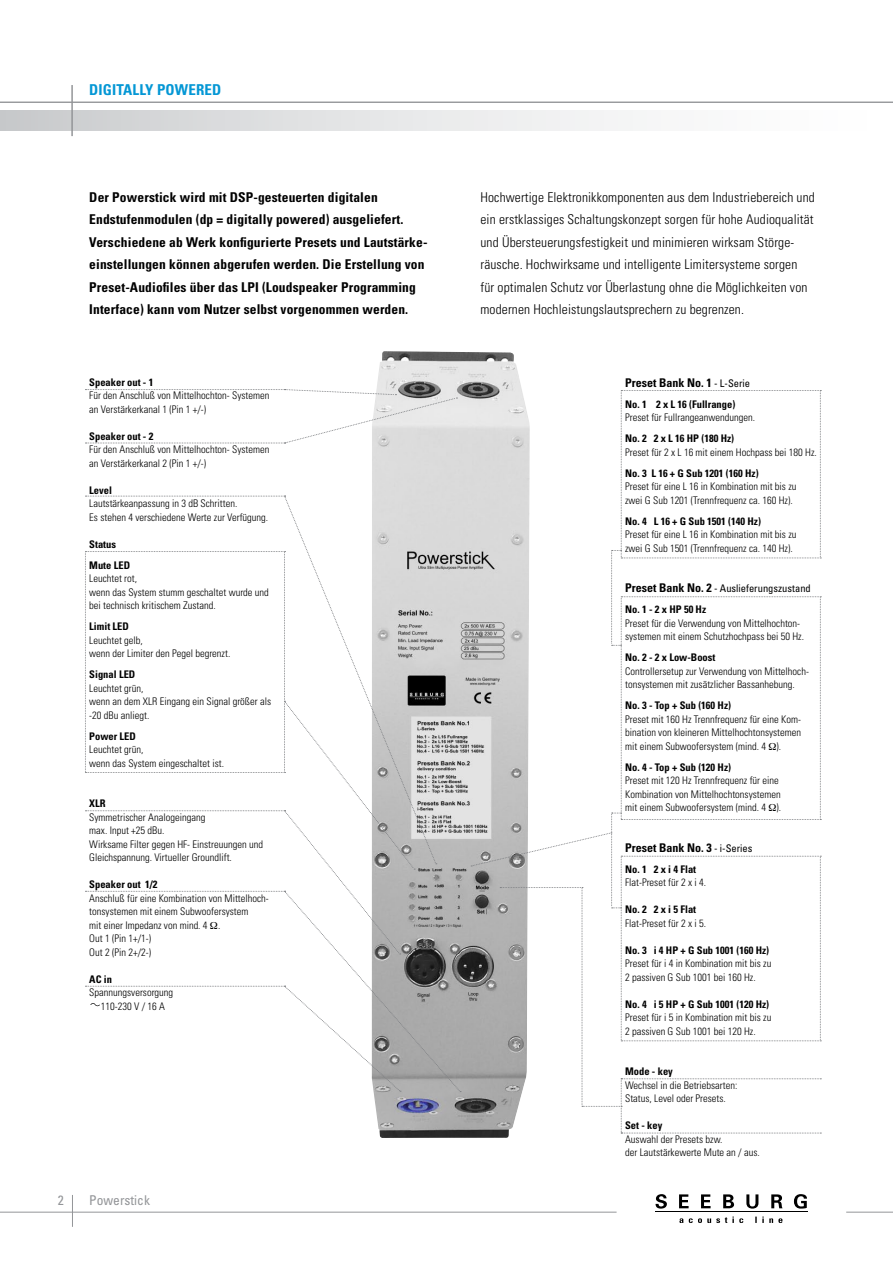
<style>
.page{position:relative;width:893px;height:1263px;background:#fff}
.page>*{position:absolute;margin:0;border:0;box-sizing:border-box;transform-origin:0 0}
.t1{font:700 condensed 15px "Univers";color:#0497d5}
.t2{font:300 condensed 13.5px/22.5px "Univers";letter-spacing:.01em;color:#000}
.t3{font:700 condensed 13.5px/22.5px "Univers";letter-spacing:.01em;color:#000}
.t4{font:condensed 13.5px "Univers";color:#939598}
.t5{font:700 condensed 12px "Univers";color:#000}
.t6{font:300 condensed 10.5px/13.5px "Univers";color:#000}
.t7{font:700 condensed 10.5px/21px "Univers";color:#000}
.t8{font:condensed 10.5px/21px "Univers";color:#000}
.s1{font-weight:400;font-size:10.5px}
.s2{font-weight:700;font-size:12px}
.s3{font-weight:700}
</style>
<div class="page">
<img style="left:372px;top:351px;width:150px;height:787px">
<div style="left:0;top:111px;width:893px;height:19px;background:linear-gradient(to right,#cccdcf,#fff)"></div>
<hr style="left:0;top:102px;width:893px;height:1px;background:#939598">
<hr style="left:72px;top:85px;width:1px;height:51px;background:#939598">
<svg style="left:284px;top:496px;width:153px;height:55px"></svg>
<svg style="left:85px;top:496px;width:201px;height:1px"></svg>
<svg style="left:85px;top:389px;width:372px;height:55px"></svg>
<hr style="left:0;top:1212px;width:617px;height:1px;background:#939598">
<hr style="left:846px;top:1212px;width:47px;height:1px;background:#939598">
<hr style="left:655px;top:1211px;width:152px;height:1px;background:#000">
<svg style="left:679px;top:1216px;width:103px;height:7px"></svg>
<svg style="left:655px;top:1194px;width:12px;height:14px"></svg>
<svg style="left:679px;top:1194px;width:10px;height:14px"></svg>
<svg style="left:701px;top:1194px;width:10px;height:14px"></svg>
<svg style="left:723px;top:1194px;width:11px;height:14px"></svg>
<svg style="left:746px;top:1194px;width:12px;height:14px"></svg>
<svg style="left:771px;top:1194px;width:11px;height:14px"></svg>
<svg style="left:794px;top:1194px;width:13px;height:14px"></svg>
<hr style="left:72px;top:1195px;width:1px;height:32px;background:#939598">
<svg style="left:471px;top:390px;width:350px;height:744px"></svg>
<svg style="left:85px;top:551px;width:376px;height:541px"></svg>
<h1 class="t1" style="left:89px;top:81px;width:31px">Digitall</h1>
<h1 class="t1" style="left:145px;top:81px;width:31px">y Powered</h1>
<p class="t3" style="left:89px;top:186px;width:340px">Der Powerstick wird mit DSP-gesteuerten digitalen Endstufenmodulen (dp = digitally powered) ausgeliefert.<br>Verschiedene ab Werk konfigurierte Presets und Lautstärke&shy;einstellungen können abgerufen werden. Die Erstellung von Preset-Audiofiles über das LPI (Loudspeaker Programming Interface) kann vom Nutzer selbst vorgenommen werden.</p>
<p class="t2" style="left:480px;top:186px;width:336px">Hochwertige Elektronikkomponenten aus dem Industriebereich und ein erstklassiges Schaltungskonzept sorgen für hohe Audioqualität und Übersteuerungsfestigkeit und minimieren wirksam Störge&shy;räusche. Hochwirksame und intelligente Limitersysteme sorgen<br>für optimalen Schutz vor Überlastung ohne die Möglichkeiten von modernen Hochleistungslautsprechern zu begrenzen.</p>
<p class="t7" style="left:89px;top:371px;width:66px">Speaker out - 1</p>
<p class="t6" style="left:89px;top:388px;width:182px">Für den Anschluß von Mittelhochton- Systemen an Verstärkerkanal 1 (Pin 1 +/-)</p>
<p class="t7" style="left:89px;top:425px;width:66px">Speaker out - 2</p>
<p class="t6" style="left:89px;top:442px;width:182px">Für den Anschluß von Mittelhochton- Systemen an Verstärkerkanal 2 (Pin 1 +/-)</p>
<p class="t7" style="left:89px;top:479px;width:24px">Level</p>
<p class="t6" style="left:89px;top:496px;width:180px">Lautstärkeanpassung in 3 dB Schritten.<br>Es stehen 4 verschiedene Werte zur Verfügung.</p>
<p class="t7" style="left:89px;top:533px;width:42px">Status<br>Mute LED</p>
<p class="t6" style="left:89px;top:571px;width:181px">Leuchtet rot,<br>wenn das System stumm geschaltet wurde und bei technisch kritischem Zustand.</p>
<p class="t7" style="left:89px;top:616px;width:41px">Limit LED</p>
<p class="t6" style="left:89px;top:633px;width:143px">Leuchtet gelb,<br>wenn der Limiter den Pegel begrenzt.</p>
<p class="t7" style="left:89px;top:664px;width:48px">Signal LED</p>
<p class="t6" style="left:89px;top:681px;width:183px">Leuchtet grün,<br>wenn an dem XLR Eingang ein Signal größer als -20 dBu anliegt.</p>
<p class="t7" style="left:89px;top:725px;width:48px">Power LED</p>
<p class="t6" style="left:89px;top:742px;width:136px">Leuchtet grün,<br>wenn das System eingeschaltet ist.</p>
<p class="t7" style="left:89px;top:793px;width:18px">XLR</p>
<p class="t6" style="left:89px;top:810px;width:175px">Symmetrischer Analogeingang<br>max. Input +25 dBu.<br>Wirksame Filter gegen HF- Einstreuungen und Gleichspannung. Virtueller Groundlift.</p>
<p class="t7" style="left:89px;top:874px;width:70px">Speaker out 1/2</p>
<p class="t6" style="left:89px;top:891px;width:181px">Anschluß für eine Kombination von Mittelhoch&shy;tonsystemen mit einem Subwoofersystem<br>mit einer Impedanz von mind. 4 .<br>Out 1 (Pin 1+/1-)<br>Out 2 (Pin 2+/2-)</p>
<p class="t7" style="left:89px;top:968px;width:24px">AC in</p>
<p class="t6" style="left:89px;top:986px;width:85px;text-align:center">Spannungsversorgung<br>110-230 V / 16 A</p>
<p class="t4" style="left:58px;top:1191px;width:7px">2</p>
<p class="t4" style="left:89px;top:1191px;width:62px">Powerstick</p>
<p class="t5" style="left:625px;top:375px;width:127px">Preset Bank No. 1 <span class="s1">- L-Serie</span></p>
<p class="t7" style="left:625px;top:393px;width:112px">No. 1 2 x L 16 (Fullrange)</p>
<p class="t6" style="left:625px;top:411px;width:132px">Preset für Fullrangeanwendungen.</p>
<p class="t7" style="left:625px;top:428px;width:111px">No. 2 2 x L 16 HP (180 Hz)</p>
<p class="t6" style="left:625px;top:445px;width:193px">Preset für 2 x L 16 mit einem Hochpass bei 180 Hz.</p>
<p class="t7" style="left:625px;top:462px;width:135px">No. 3 L 16 + G Sub 1201 (160 Hz)</p>
<p class="t6" style="left:625px;top:480px;width:173px">Preset für eine L 16 in Kombination mit bis zu zwei G Sub 1201 (Trennfrequenz ca. 160 Hz).</p>
<p class="t7" style="left:625px;top:510px;width:137px">No. 4 L 16 + G Sub 1501 (140 Hz)</p>
<p class="t6" style="left:625px;top:528px;width:173px">Preset für eine L 16 in Kombination mit bis zu zwei G Sub 1501 (Trennfrequenz ca. 140 Hz).</p>
<p class="t8" style="left:625px;top:578px;width:187px"><span class="s2">Preset Bank No. 2</span> - Auslieferungszustand<br><span class="s3">No. 1 - 2 x HP 50 Hz</span></p>
<p class="t6" style="left:625px;top:616px;width:181px">Preset für die Verwendung von Mittelhochton&shy;systemen mit einem Schutzhochpass bei 50 Hz.</p>
<p class="t7" style="left:625px;top:647px;width:92px">No. 2 - 2 x Low-Boost</p>
<p class="t6" style="left:625px;top:664px;width:185px">Controllersetup zur Verwendung von Mittelhoch&shy;tonsystemen mit zusätzlicher Bassanhebung.</p>
<p class="t7" style="left:625px;top:695px;width:107px">No. 3 - Top + Sub (160 Hz)</p>
<p class="t6" style="left:625px;top:712px;width:178px;text-align:justify">Preset mit 160 Hz Trennfrequenz für eine Kom&shy;bination von kleineren Mittelhochtonsystemen mit einem Subwoofersystem (mind. 4 ).</p>
<p class="t7" style="left:625px;top:756px;width:107px">No. 4 - Top + Sub (120 Hz)</p>
<p class="t6" style="left:625px;top:774px;width:158px">Preset mit 120 Hz Trennfrequenz für eine<br>Kombination von Mittelhochtonsystemen mit einem Subwoofersystem (mind. 4 ).</p>
<p class="t5" style="left:625px;top:840px;width:129px">Preset Bank No. 3 <span class="s1">- i-Series</span></p>
<p class="t7" style="left:625px;top:858px;width:73px">No. 1 2 x i 4 Flat</p>
<p class="t6" style="left:625px;top:876px;width:83px">Flat-Preset für 2 x i 4.</p>
<p class="t7" style="left:625px;top:899px;width:73px">No. 2 2 x i 5 Flat</p>
<p class="t6" style="left:625px;top:916px;width:83px">Flat-Preset für 2 x i 5.</p>
<p class="t7" style="left:625px;top:939px;width:146px">No. 3 i 4 HP + G Sub 1001 (160 Hz)</p>
<p class="t6" style="left:625px;top:957px;width:148px">Preset für i 4 in Kombination mit bis zu<br>2 passiven G Sub 1001 bei 160 Hz.</p>
<p class="t7" style="left:625px;top:993px;width:146px">No. 4 i 5 HP + G Sub 1001 (120 Hz)</p>
<p class="t6" style="left:625px;top:1011px;width:148px">Preset für i 5 in Kombination mit bis zu<br>2 passiven G Sub 1001 bei 120 Hz.</p>
<p class="t7" style="left:625px;top:1061px;width:49px">Mode - key</p>
<p class="t6" style="left:625px;top:1078px;width:114px">Wechsel in die Betriebsarten:<br>Status, Level oder Presets.</p>
<p class="t7" style="left:625px;top:1115px;width:39px">Set - key</p>
<p class="t6" style="left:625px;top:1132px;width:136px">Auswahl der Presets bzw.<br>der Lautstärkewerte Mute an / aus.</p>
</div>
